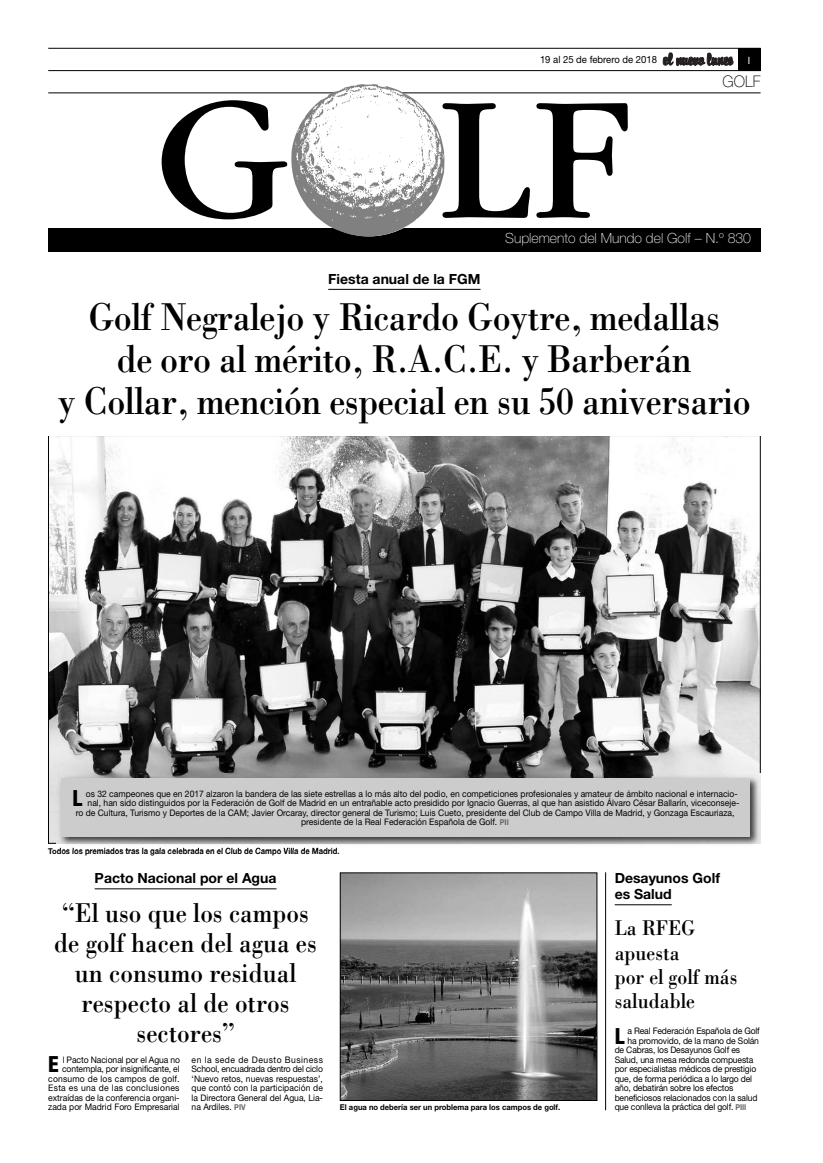
<style>
.page{position:relative;width:823px;height:1163px;background:#fff}
.page>*{position:absolute;margin:0;border:0;box-sizing:border-box;transform-origin:0 0}
.t1{font:182.9px "ITC Garamond Std";color:#000}
.t2{font:40px/42px "Bodoni Std";letter-spacing:-.015em;color:#000;text-align:center;scale:.9 1}
.t3{font:28px/30px "Bodoni Std";color:#000;text-align:center;scale:.9 1}
.t4{font:800 condensed 22.3px "Helvetica Neue LT Std";color:#000;scale:.95 1}
.t5{font:22px/24px "Bodoni Std";color:#000;scale:.9 1}
.t6{font:100 16px "Helvetica Neue LT Std";color:#000;scale:.95 1}
.t7{font:700 14px/16px "Helvetica Neue LT Std";color:#000}
.t8{font:100 14px "Helvetica Neue LT Std";color:#fff}
.t9{font:10px "Helvetica Neue LT Std";color:#000;scale:.95 1}
.t10{font:10px "Helvetica Neue LT Std";color:#fff;scale:.95 1}
.t11{font:9px/9.5px "Helvetica Neue LT Std";color:#000;text-align:right;scale:.95 1}
.t12{font:700 8px "Helvetica Neue LT Std";color:#000;scale:.95 1}
.s1{font-weight:700;font-size:8px;color:#666}
</style>
<div class="page">
<div style="left:737px;top:48px;width:23px;height:23px;background:#000"></div>
<hr style="left:48px;top:48px;width:712px;height:1px;background:#000">
<hr style="left:48px;top:70px;width:712px;height:1px;background:#000">
<hr style="left:48px;top:93px;width:712px;height:1px;background:#000">
<svg style="left:662px;top:52px;width:70px;height:15px"></svg>
<div style="left:48px;top:228px;width:712px;height:23px;background:#000"></div>
<img style="left:291px;top:84px;width:154px;height:153px">
<hr style="left:614px;top:904px;width:57px;height:1px;background:#000">
<hr style="left:328px;top:289px;width:152px;height:1px;background:#000">
<hr style="left:95px;top:888px;width:181px;height:1px;background:#000">
<img style="left:50px;top:437px;width:708px;height:404px">
<img style="left:342px;top:874px;width:253px;height:224px">
<div style="left:340px;top:872px;width:257px;height:228px;border:1px solid #000"></div>
<img style="left:56px;top:773px;width:705px;height:76px">
<img style="left:56px;top:847px;width:58px;height:2px">
<img style="left:56px;top:843px;width:703px;height:1px">
<div style="left:61px;top:778px;width:687px;height:58px;background:#ccc"></div>
<hr style="left:605px;top:872px;width:1px;height:238px;background:#000">
<p class="t9" style="left:539px;top:56px;width:124px">19 al 25 de febrero de 2018</p>
<p class="t10" style="left:747px;top:56px;width:4px">I</p>
<h1 class="t1" style="left:154px;top:47px;width:478px">G LF</h1>
<h3 class="t8" style="left:505px;top:230px;width:247px">Suplemento del Mundo del Golf – N.º 830</h3>
<h3 class="t6" style="left:722px;top:72px;width:41px">GOLF</h3>
<h3 class="t7" style="left:328px;top:272px;width:154px">Fiesta anual de la FGM</h3>
<h2 class="t2" style="left:58px;top:299px;width:770px">Golf Negralejo y Ricardo Goytre, medallas<br>de oro al mérito, R.A.C.E. y Barberán<br>y Collar, mención especial en su 50 aniversario</h2>
<h3 class="t4" style="left:72px;top:785px;width:12px">L</h3>
<p class="t11" style="left:86px;top:789px;width:687px">os 32 campeones que en 2017 alzaron la bandera de las siete estrellas a lo más alto del podio, en competiciones profesionales y amateur de ámbito nacional e internacio-</p>
<p class="t11" style="left:88px;top:798px;width:687px">nal, han sido distinguidos por la Federación de Golf de Madrid en un entrañable acto presidido por Ignacio Guerras, al que han asistido Álvaro César Ballarín, viceconseje-</p>
<p class="t11" style="left:76px;top:808px;width:694px">ro de Cultura, Turismo y Deportes de la CAM; Javier Orcaray, director general de Turismo; Luis Cueto, presidente del Club de Campo Villa de Madrid, y Gonzaga Escauriaza,</p>
<p class="t11" style="left:301px;top:817px;width:220px">presidente de la Real Federación Española de Golf. <span class="s1">PII</span></p>
<p class="t12" style="left:48px;top:847px;width:308px">Todos los premiados tras la gala celebrada en el Club de Campo Villa de Madrid.</p>
<h3 class="t7" style="left:95px;top:871px;width:183px">Pacto Nacional por el Agua</h3>
<h3 class="t3" style="left:54px;top:899px;width:293px">“El uso que los campos de golf hacen del agua es un consumo residual respecto al de otros sectores”</h3>
<p class="t11" style="left:48px;top:1055px;width:140px">l Pacto Nacional por el Agua no contempla, por insignificante, el consumo de los campos de golf.<br>Esta es una de las conclusiones extraídas de la conferencia organi&shy;zada por Madrid Foro Empresarial</p>
<p class="t11" style="left:191px;top:1055px;width:140px;text-align:justify">en la sede de Deusto Business School, encuadrada dentro del ciclo ‘Nuevo retos, nuevas respuestas’, que contó con la participación de la Directora General del Agua, Lia&shy;na Ardiles. <span class="s1">PIV</span></p>
<h3 class="t4" style="left:48px;top:1051px;width:13px">E</h3>
<p class="t12" style="left:340px;top:1104px;width:233px">El agua no debería ser un problema para los campos de golf.</p>
<h3 class="t7" style="left:614px;top:871px;width:107px">Desayunos Golf es Salud</h3>
<h3 class="t5" style="left:614px;top:917px;width:138px">La RFEG apuesta<br>por el golf más saludable</h3>
<h3 class="t4" style="left:614px;top:1022px;width:12px">L</h3>
<p class="t11" style="left:627px;top:1026px;width:141px">a Real Federación Española de Golf</p>
<p class="t11" style="left:627px;top:1036px;width:140px">ha promovido, de la mano de Solán</p>
<p class="t11" style="left:614px;top:1045px;width:133px">de Cabras, los Desayunos Golf es</p>
<p class="t11" style="left:614px;top:1055px;width:147px">Salud, una mesa redonda compuesta</p>
<p class="t11" style="left:614px;top:1064px;width:150px">por especialistas médicos de prestigio</p>
<p class="t11" style="left:614px;top:1074px;width:146px">que, de forma periódica a lo largo del</p>
<p class="t11" style="left:614px;top:1084px;width:126px">año, debatirán sobre los efectos</p>
<p class="t11" style="left:614px;top:1093px;width:152px">beneficiosos relacionados con la salud</p>
<p class="t11" style="left:614px;top:1103px;width:140px">que conlleva la práctica del golf. <span class="s1">PIII</span></p>
</div>
